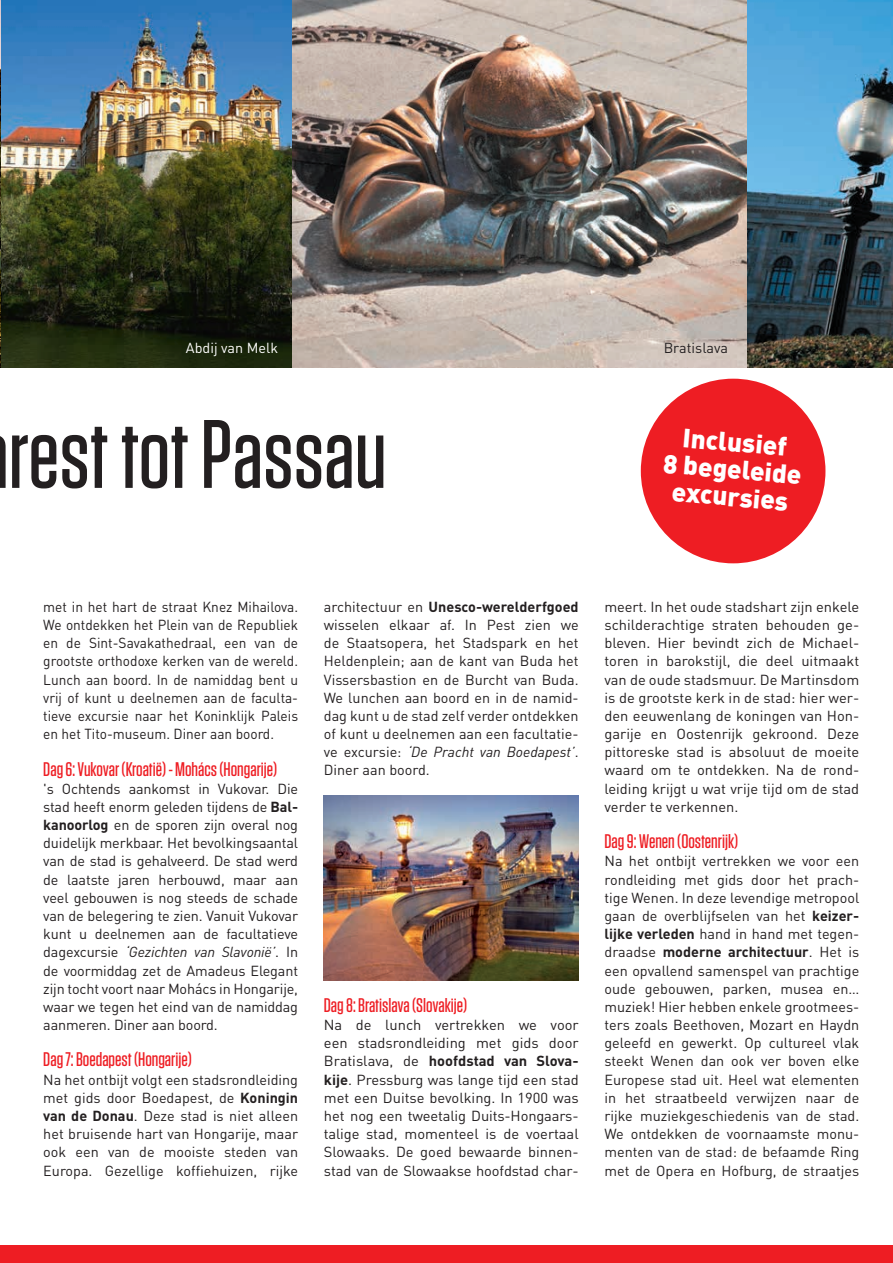
<style>
.page{position:relative;width:893px;height:1263px;background:#fff}
.page>*{position:absolute;margin:0;border:0;box-sizing:border-box;transform-origin:0 0}
.t1{font:500 96.9px "Tungsten";color:#231f20}
.t2{font:900 26.1px/27.3px "DIN";color:#fff;text-align:center}
.t3{font:500 19.65px "Tungsten";color:#ee1d23}
.t4{font:14.4px/18.1px "DIN";color:#231f20;text-align:justify}
.t5{font:14.4px/18.1px "DIN";color:#231f20;text-align:justify;scale:.95 1}
.t6{font:14.4px "DIN";color:#fff}
.s1{font-weight:700}
.s2{font-style:italic}
</style>
<div class="page">
<div style="left:0;top:1245px;width:893px;height:18px;background:#ee1d23"></div>
<img style="left:0;top:0;width:748px;height:367px">
<img style="left:748px;top:0;width:145px;height:367px">
<img style="left:324px;top:795px;width:255px;height:185px">
<div style="left:641px;top:379px;width:184px;height:184px;background:#ee1d23;border-radius:50%"></div>
<p class="t6" style="left:186px;top:340px;width:94px">Abdij van Melk</p>
<p class="t4" style="left:664px;top:339px;width:66px">Bratislava</p>
<h1 class="t1" style="left:9px;top:404px;width:379px">rest tot Passau</h1>
<h2 class="t2" style="left:667px;top:421px;width:141px;rotate:5deg">Inclusief<br>8 begeleide excursies</h2>
<p class="t5" style="left:43px;top:598px;width:270px">met in het hart de straat Knez Mihailova.<br>We ontdekken het Plein van de Republiek en de Sint-Savakathedraal, een van de grootste orthodoxe kerken van de wereld.<br>Lunch aan boord. In de namiddag bent u vrij of kunt u deelnemen aan de faculta&shy;tieve excursie naar het Koninklijk Paleis en het Tito-museum. Diner aan boord.</p>
<h3 class="t3" style="left:43px;top:758px;width:235px">Dag 6: Vukovar (Kroatië) - Mohács (Hongarije)</h3>
<p class="t4" style="left:43px;top:780px;width:256px">'s Ochtends aankomst in Vukovar. Die stad heeft enorm geleden tijdens de <span class="s1">Bal&shy;kanoorlog</span> en de sporen zijn overal nog duidelijk merkbaar. Het bevolkingsaantal van de stad is gehalveerd. De stad werd de laatste jaren herbouwd, maar aan veel gebouwen is nog steeds de schade van de belegering te zien. Vanuit Vukovar kunt u deelnemen aan de facultatieve dagexcursie <span class="s2">‘Gezichten van Slavonië’</span>. In de voormiddag zet de Amadeus Elegant zijn tocht voort naar Mohács in Hongarije, waar we tegen het eind van de namiddag aanmeren. Diner aan boord.</p>
<h3 class="t3" style="left:43px;top:1049px;width:150px">Dag 7: Boedapest (Hongarije)</h3>
<p class="t4" style="left:43px;top:1070px;width:256px">Na het ontbijt volgt een stadsrondleiding met gids door Boedapest, de <span class="s1">Koningin van de Donau</span>. Deze stad is niet alleen het bruisende hart van Hongarije, maar ook een van de mooiste steden van Europa. Gezellige koffiehuizen, rijke</p>
<p class="t4" style="left:324px;top:598px;width:256px">architectuur en <span class="s1">Unesco-werelderfgoed </span>wisselen elkaar af. In Pest zien we de Staatsopera, het Stadspark en het Heldenplein; aan de kant van Buda het Vissersbastion en de Burcht van Buda.<br>We lunchen aan boord en in de namid&shy;dag kunt u de stad zelf verder ontdekken of kunt u deelnemen aan een facultatie&shy;ve excursie: <span class="s2">‘De Pracht van Boedapest’</span>.<br>Diner aan boord.</p>
<h3 class="t3" style="left:324px;top:995px;width:145px">Dag 8: Bratislava (Slovakije)</h3>
<p class="t4" style="left:324px;top:1016px;width:256px">Na de lunch vertrekken we voor een stadsrondleiding met gids door Bratislava, de <span class="s1">hoofdstad van Slova&shy;kije</span>. Pressburg was lange tijd een stad met een Duitse bevolking. In 1900 was het nog een tweetalig Duits-Hongaars&shy;talige stad, momenteel is de voertaal Slowaaks. De goed bewaarde binnen&shy;stad van de Slowaakse hoofdstad char-</p>
<p class="t4" style="left:604px;top:598px;width:256px">meert. In het oude stadshart zijn enkele schilder achtige straten behouden ge&shy;bleven. Hier bevindt zich de Michael&shy;toren in barokstijl, die deel uitmaakt van de oude stadsmuur. De Martinsdom is de grootste kerk in de stad: hier wer&shy;den eeuwenlang de koningen van Hon&shy;garije en Oostenrijk gekroond. Deze pittoreske stad is absoluut de moeite waard om te ontdekken. Na de rond&shy;leiding krijgt u wat vrije tijd om de stad verder te verkennen.</p>
<h3 class="t3" style="left:604px;top:831px;width:135px">Dag 9: Wenen (Oostenrijk)</h3>
<p class="t4" style="left:604px;top:852px;width:256px">Na het ontbijt vertrekken we voor een rondleiding met gids door het prach&shy;tige Wenen. In deze levendige metropool gaan de overblijfselen van het <span class="s1">keizer&shy;lijke verleden</span> hand in hand met tegen&shy;draadse <span class="s1">moderne architectuur</span>. Het is een opvallend samenspel van prachtige oude gebouwen, parken, musea en… muziek! Hier hebben enkele grootmees&shy;ters zoals Beethoven, Mozart en Haydn geleefd en gewerkt. Op cultureel vlak steekt Wenen dan ook ver boven elke Europese stad uit. Heel wat elementen in het straatbeeld verwijzen naar de rijke muziekgeschiedenis van de stad.<br>We ontdekken de voornaamste monu&shy;menten van de stad: de befaamde Ring met de Opera en Hofburg, de straatjes</p>
</div>
